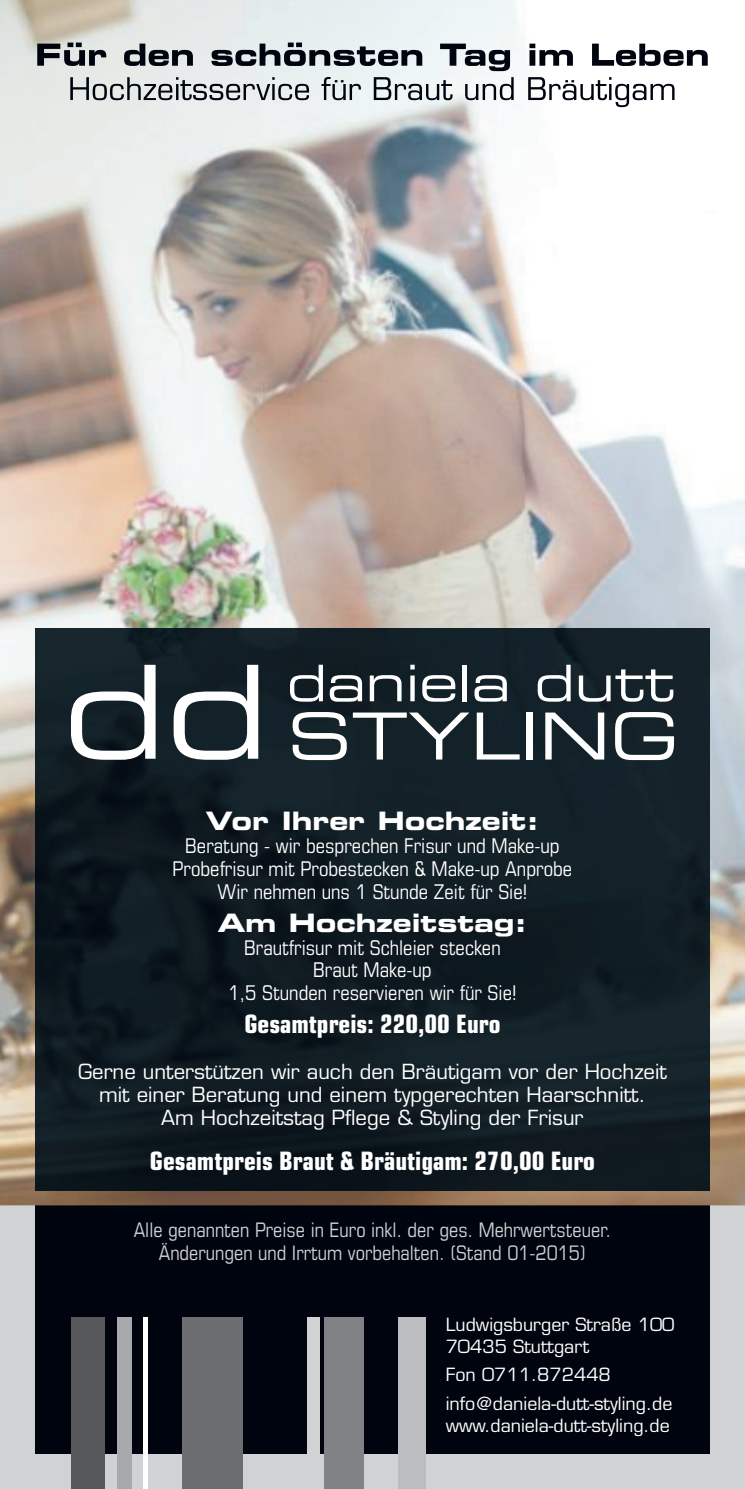
<style>
.page{position:relative;width:745px;height:1489px;background:#fff}
.page>*{position:absolute;margin:0;border:0;box-sizing:border-box;transform-origin:0 0}
.t1{font:700 condensed 25.25px "Eurostile";color:#fff}
.t2{font:25.25px "Eurostile Bold Extended Two";color:#fff}
.t3{font:condensed 20.25px/22.8px "Eurostile";color:#fff;text-align:center}
.t4{font:20.25px/22.8px "Eurostile";color:#fff;text-align:center}
.t5{font:condensed 20px/22.5px "Eurostile";color:#d1d2d4;text-align:center}
.t6{font:17.75px/21.2px "Eurostile";color:#fff}
</style>
<div class="page">
<div style="left:0;top:0;width:744px;height:1488px;background:#d1d2d4"></div>
<div style="left:35px;top:35px;width:674px;height:1418px;background:#00040f"></div>
<div style="left:71px;top:1317px;width:33px;height:171px;background:#57585a"></div>
<div style="left:117px;top:1317px;width:15px;height:171px;background:#a8a9ad"></div>
<div style="left:398px;top:1317px;width:27px;height:171px;background:#bcbdc0"></div>
<div style="left:306px;top:1317px;width:13px;height:171px;background:#d1d2d4"></div>
<div style="left:182px;top:1317px;width:60px;height:171px;background:#6c6d70"></div>
<div style="left:324px;top:1317px;width:39px;height:171px;background:#808285"></div>
<div style="left:143px;top:1317px;width:5px;height:171px;background:#fff"></div>
<img style="left:0;top:0;width:744px;height:1205px">
<img style="left:35px;top:628px;width:674px;height:562px">
<svg style="left:71px;top:664px;width:84px;height:95px;background:#626b6f"></svg>
<svg style="left:173px;top:664px;width:85px;height:95px;background:#626b70"></svg>
<svg style="left:290px;top:664px;width:33px;height:37px"></svg>
<svg style="left:329px;top:675px;width:33px;height:26px"></svg>
<svg style="left:369px;top:675px;width:32px;height:26px"></svg>
<svg style="left:410px;top:675px;width:4px;height:26px"></svg>
<svg style="left:410px;top:664px;width:4px;height:5px"></svg>
<svg style="left:422px;top:675px;width:33px;height:26px"></svg>
<div style="left:462px;top:664px;width:5px;height:37px;background:#fff"></div>
<svg style="left:474px;top:675px;width:32px;height:26px"></svg>
<svg style="left:537px;top:664px;width:33px;height:37px"></svg>
<svg style="left:578px;top:669px;width:95px;height:32px;background:#576166"></svg>
<svg style="left:292px;top:712px;width:54px;height:48px;background:#717a7f"></svg>
<svg style="left:352px;top:712px;width:117px;height:47px;background:#424d53"></svg>
<svg style="left:476px;top:712px;width:43px;height:47px;background:#49545a"></svg>
<div style="left:526px;top:712px;width:6px;height:47px;background:#fff"></div>
<svg style="left:545px;top:712px;width:59px;height:47px;background:#656f74"></svg>
<svg style="left:614px;top:712px;width:59px;height:48px;background:#6a7277"></svg>
<svg style="left:37px;top:43px;width:670px;height:123px;background:#cccfd0"></svg>
<p class="t2" style="left:206px;top:803px;width:334px">Vor Ihrer Hochzeit:</p>
<p class="t3" style="left:172px;top:834px;width:401px">Beratung - wir besprechen Frisur und Make-up<br>Probefrisur mit Probestecken &amp; Make-up Anprobe<br>Wir nehmen uns 1 Stunde Zeit für Sie!</p>
<p class="t2" style="left:218px;top:904px;width:310px">Am Hochzeitstag:</p>
<p class="t3" style="left:228px;top:935px;width:289px">Brautfrisur mit Schleier stecken<br>Braut Make-up<br>1,5 Stunden reservieren wir für Sie!</p>
<p class="t1" style="left:244px;top:1008px;width:257px">Gesamtpreis: 220,00 Euro</p>
<p class="t4" style="left:78px;top:1060px;width:590px">Gerne unterstützen wir auch den Bräutigam vor der Hochzeit mit einer Beratung und einem typgerechten Haarschnitt.<br>Am Hochzeitstag Pflege &amp; Styling der Frisur</p>
<p class="t1" style="left:150px;top:1145px;width:446px">Gesamtpreis Braut &amp; Bräutigam: 270,00 Euro</p>
<p class="t5" style="left:134px;top:1218px;width:478px">Alle genannten Preise in Euro inkl. der ges. Mehrwertsteuer.<br>Änderungen und Irrtum vorbehalten. (Stand 01-2015)</p>
<p class="t6" style="left:445px;top:1313px;width:230px">Ludwigsburger Straße 100<br>70435 Stuttgart</p>
<p class="t6" style="left:445px;top:1360px;width:228px;line-height:29px">Fon 0711.872448 info@daniela-dutt-styling.de</p>
<p class="t6" style="left:445px;top:1414px;width:225px">www.daniela-dutt-styling.de</p>
</div>
